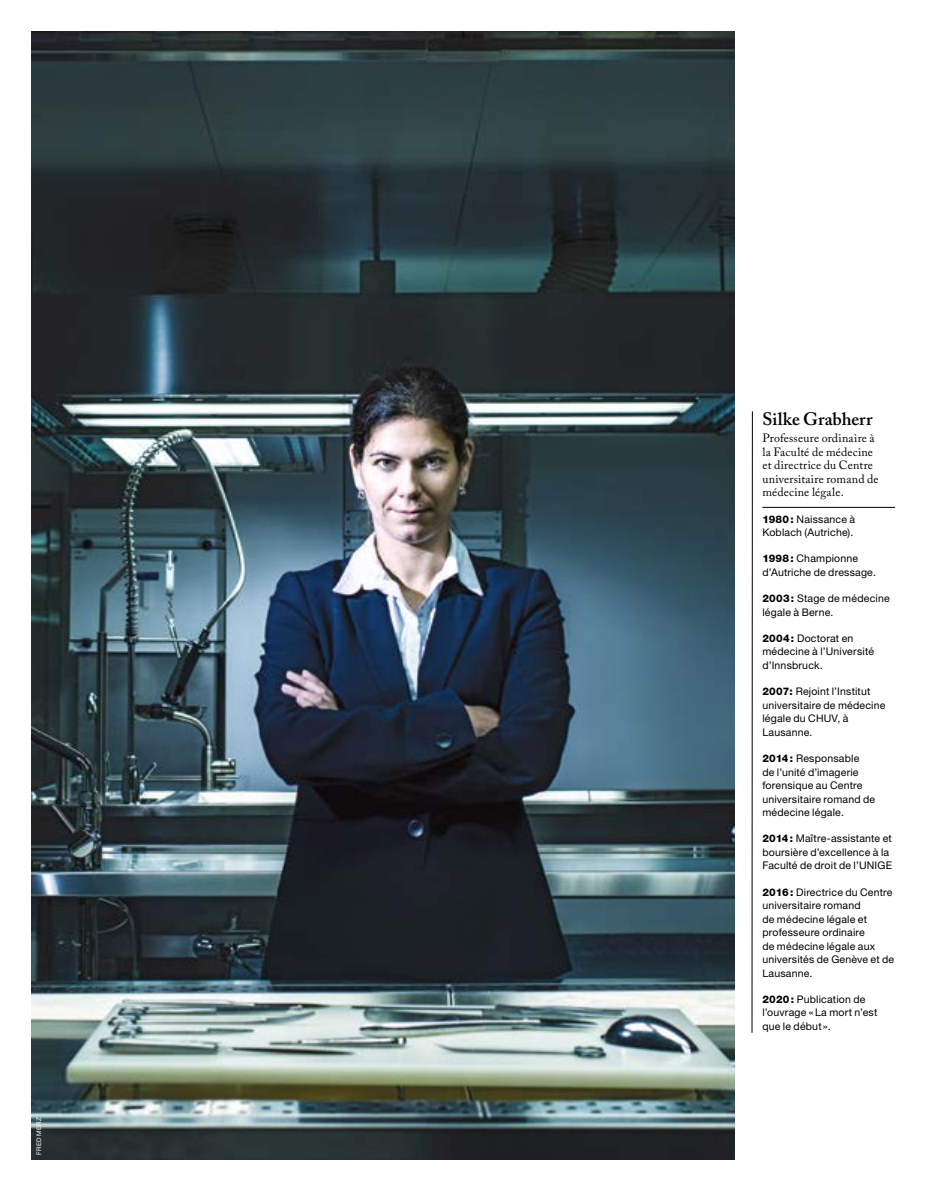
<style>
.page{position:relative;width:936px;height:1191px;background:#fff}
.page>*{position:absolute;margin:0;border:0;box-sizing:border-box;transform-origin:0 0}
.t1{font:600 18px "Adobe Caslon Pro";color:#000}
.t2{font:12px/13.5px "Adobe Caslon Pro";letter-spacing:.015em;color:#000}
.t3{font:10.5px/13.5px "Helvetica Neue";letter-spacing:.02em;color:#000}
.t4{font:6.3px "Helvetica Neue";letter-spacing:.04em;color:#fff}
.s1{font-weight:800}
</style>
<div class="page">
<img style="left:32px;top:32px;width:702px;height:1127px">
<hr style="left:751px;top:411px;width:1px;height:621px;background:#000">
<hr style="left:762px;top:507px;width:133px;height:1px;background:#000">
<p class="t4" style="left:35px;top:1154px;width:39px;rotate:-90deg">FRED MERZ</p>
<h1 class="t1" style="left:762px;top:408px;width:112px">Silke Grabherr</h1>
<p class="t2" style="left:762px;top:431px;width:118px">Professeure ordinaire à la Faculté de médecine et directrice du Centre universitaire romand de médecine légale.</p>
<p class="t3" style="left:762px;top:512px;width:94px"><span class="s1">1980:</span> Naissance à<br>Koblach (Autriche).</p>
<p class="t3" style="left:762px;top:552px;width:115px"><span class="s1">1998:</span> Championne d’Autriche de dressage.</p>
<p class="t3" style="left:762px;top:591px;width:129px"><span class="s1">2003:</span> Stage de médecine légale à Berne.</p>
<p class="t3" style="left:762px;top:631px;width:113px"><span class="s1">2004:</span> Doctorat en médecine à l’Université d’Innsbruck.</p>
<p class="t3" style="left:762px;top:684px;width:124px"><span class="s1">2007:</span> Rejoint l’Institut universitaire de médecine légale du CHUV, à<br>Lausanne.</p>
<p class="t3" style="left:762px;top:751px;width:114px"><span class="s1">2014:</span> Responsable<br>de l’unité d’imagerie forensique au Centre universitaire romand de médecine légale.</p>
<p class="t3" style="left:762px;top:831px;width:131px"><span class="s1">2014:</span> Maître-assistante et boursière d’excellence à la<br>Faculté de droit de l’UNIGE</p>
<p class="t3" style="left:762px;top:885px;width:133px"><span class="s1">2016:</span> Directrice du Centre universitaire romand<br>de médecine légale et professeure ordinaire<br>de médecine légale aux universités de Genève et de<br>Lausanne.</p>
<p class="t3" style="left:762px;top:992px;width:116px"><span class="s1">2020:</span> Publication de l’ouvrage «La mort n’est que le début».</p>
</div>
